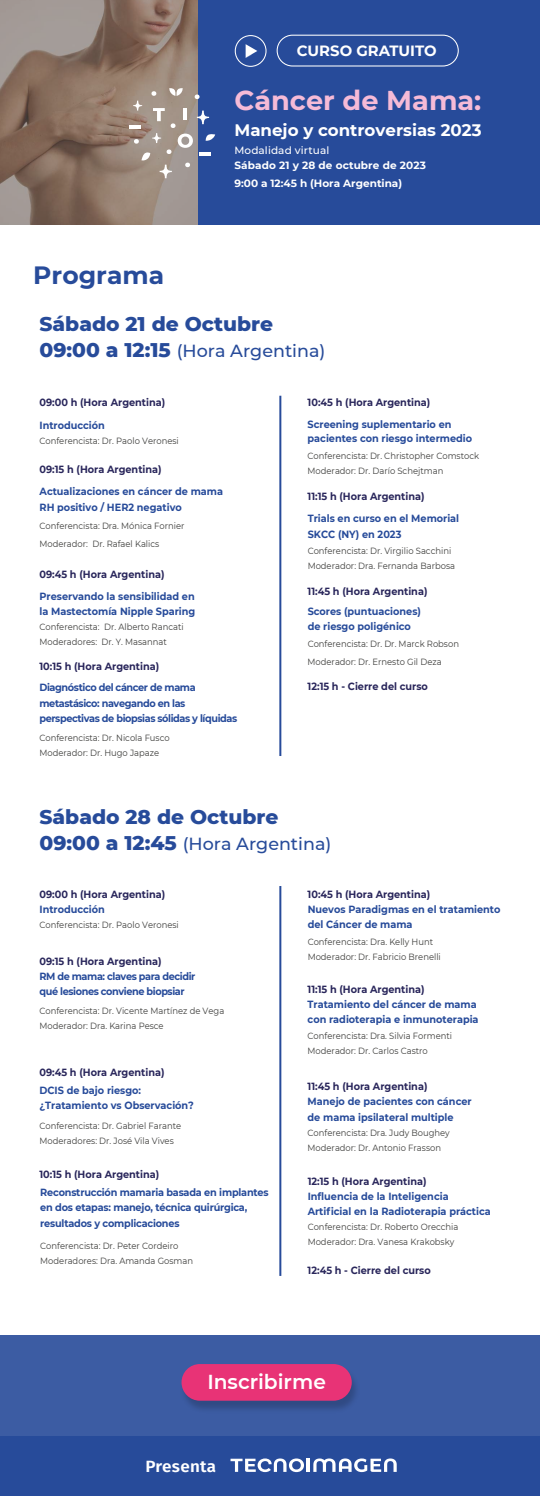
<style>
.page{position:relative;width:540px;height:1496px;background:#fff}
.page>*{position:absolute;margin:0;border:0;box-sizing:border-box;transform-origin:0 0}
.t1{font:700 27.2px "Montserrat";color:#f6bbd7}
.t2{font:700 25px "Montserrat";color:#274b9a}
.t3{font:800 20.25px "Montserrat";color:#274b9a}
.t4{font:600 20.2px "Montserrat";color:#fff}
.t5{font:500 17.5px "Montserrat";color:#274b9a}
.t6{font:700 16.65px "Montserrat";color:#fff}
.t7{font:600 16.25px "Fira Sans";letter-spacing:.02em;color:#fff;scale:1.05 1}
.t8{font:700 14.85px "Montserrat";color:#fff}
.t9{font:700 10.5px/17.6px "Montserrat";letter-spacing:.01em;color:#fff}
.t10{font:500 10.5px "Montserrat";letter-spacing:.01em;color:#fff}
.t11{font:700 10.4px/15.5px "Montserrat";color:#274b9a;scale:.93 1}
.t12{font:700 10.4px "Montserrat";color:#29265b;scale:.93 1}
.t13{font:700 10.4px/15.5px "Montserrat";letter-spacing:-.04em;color:#274b9a;scale:.93 1}
.t14{font:700 10.4px/15.5px "Montserrat";letter-spacing:-.02em;color:#274b9a;scale:.93 1}
.t15{font:9px/15px "Montserrat";color:#3d3d3b;scale:.93 1}
.s1{font-weight:800;font-size:20.25px}
</style>
<div class="page">
<div style="left:198px;top:0;width:342px;height:224px;background:#274b9a"></div>
<div style="left:0;top:1335px;width:540px;height:161px;background:#274b9a"></div>
<div style="left:0;top:1335px;width:540px;height:101px;background:#3c5ca3"></div>
<img style="left:181px;top:1364px;width:175px;height:46px">
<div style="left:182px;top:1364px;width:170px;height:37px;background:#e83376;border-radius:18px"></div>
<svg style="left:231px;top:1458px;width:166px;height:14px"></svg>
<svg style="left:235px;top:35px;width:32px;height:32px"></svg>
<svg style="left:277px;top:35px;width:182px;height:32px"></svg>
<svg style="left:0;top:0;width:198px;height:224px"></svg>
<svg style="left:167px;top:149px;width:4px;height:5px"></svg>
<svg style="left:171px;top:123px;width:5px;height:5px"></svg>
<svg style="left:195px;top:95px;width:5px;height:4px"></svg>
<svg style="left:134px;top:139px;width:5px;height:5px"></svg>
<svg style="left:153px;top:108px;width:12px;height:13px"></svg>
<svg style="left:184px;top:108px;width:3px;height:12px"></svg>
<svg style="left:178px;top:134px;width:15px;height:14px"></svg>
<svg style="left:151px;top:91px;width:5px;height:5px"></svg>
<svg style="left:185px;top:163px;width:5px;height:4px"></svg>
<hr style="left:129px;top:125px;width:12px;height:4px;background:#fff">
<svg style="left:199px;top:153px;width:12px;height:3px"></svg>
<svg style="left:169px;top:88px;width:14px;height:8px"></svg>
<svg style="left:141px;top:152px;width:9px;height:8px"></svg>
<svg style="left:152px;top:133px;width:9px;height:10px"></svg>
<svg style="left:133px;top:101px;width:9px;height:10px"></svg>
<svg style="left:197px;top:111px;width:12px;height:13px"></svg>
<svg style="left:160px;top:165px;width:12px;height:13px"></svg>
<svg style="left:206px;top:134px;width:9px;height:7px"></svg>
<hr style="left:279px;top:396px;width:2px;height:360px;background:#274b9a">
<hr style="left:279px;top:886px;width:2px;height:390px;background:#274b9a">
<h3 class="t8" style="left:297px;top:40px;width:141px">CURSO GRATUITO</h3>
<h2 class="t2" style="left:33px;top:257px;width:132px">Programa</h2>
<h1 class="t1" style="left:234px;top:81px;width:248px">Cáncer de Mama:</h1>
<h3 class="t6" style="left:234px;top:118px;width:249px">Manejo y controversias 2023</h3>
<p class="t10" style="left:234px;top:143px;width:96px">Modalidad virtual</p>
<p class="t9" style="left:234px;top:156px;width:193px">Sábado 21 y 28 de octubre de 2023<br>9:00 a 12:45 h (Hora Argentina)</p>
<h3 class="t3" style="left:39px;top:309px;width:235px">Sábado 21 de Octubre</h3>
<h3 class="t5" style="left:39px;top:339px;width:287px"><span class="s1">09:00 a 12:15</span> (Hora Argentina)</h3>
<p class="t12" style="left:39px;top:395px;width:137px">09:00 h (Hora Argentina)</p>
<p class="t11" style="left:39px;top:417px;width:72px">Introducción</p>
<p class="t15" style="left:39px;top:433px;width:151px">Conferencista: Dr. Paolo Veronesi</p>
<p class="t12" style="left:39px;top:462px;width:133px">09:15 h (Hora Argentina)</p>
<p class="t11" style="left:40px;top:483px;width:199px">Actualizaciones en cáncer de mama<br>RH positivo / HER2 negativo</p>
<p class="t15" style="left:40px;top:517px;width:157px;line-height:17.2px">Conferencista: Dra. Mónica Fornier<br>Moderador: Dr. Rafael Kalics</p>
<p class="t12" style="left:39px;top:567px;width:136px">09:45 h (Hora Argentina)</p>
<p class="t11" style="left:39px;top:588px;width:169px">Preservando la sensibilidad en la Mastectomía Nipple Sparing</p>
<p class="t15" style="left:39px;top:619px;width:157px">Conferencista: Dr. Alberto Rancati<br>Moderadores: Dr. Y. Masannat</p>
<p class="t12" style="left:39px;top:659px;width:130px">10:15 h (Hora Argentina)</p>
<p class="t13" style="left:39px;top:679px;width:214px">Diagnóstico del cáncer de mama metastásico: navegando en las perspectivas de biopsias sólidas y líquidas</p>
<p class="t15" style="left:39px;top:730px;width:142px">Conferencista: Dr. Nicola Fusco<br>Moderador: Dr. Hugo Japaze</p>
<p class="t12" style="left:308px;top:395px;width:133px">10:45 h (Hora Argentina)</p>
<p class="t11" style="left:308px;top:416px;width:178px;line-height:14.5px">Screening suplementario en pacientes con riesgo intermedio</p>
<p class="t15" style="left:308px;top:448px;width:186px">Conferencista: Dr. Christopher Comstock<br>Moderador: Dr. Darío Schejtman</p>
<p class="t12" style="left:308px;top:489px;width:127px">11:15 h (Hora Argentina)</p>
<p class="t11" style="left:308px;top:510px;width:164px">Trials en curso en el Memorial<br>SKCC (NY) en 2023</p>
<p class="t15" style="left:308px;top:543px;width:160px">Conferencista: Dr. Virgilio Sacchini<br>Moderador: Dra. Fernanda Barbosa</p>
<p class="t11" style="left:308px;top:603px;width:123px">Scores (puntuaciones) de riesgo poligénico</p>
<p class="t15" style="left:308px;top:636px;width:164px">Conferencista: Dr. Dr. Marck Robson</p>
<p class="t12" style="left:308px;top:583px;width:130px">11:45 h (Hora Argentina)</p>
<p class="t15" style="left:308px;top:654px;width:146px">Moderador: Dr. Ernesto Gil Deza</p>
<p class="t12" style="left:308px;top:679px;width:131px">12:15 h - Cierre del curso</p>
<h3 class="t3" style="left:39px;top:802px;width:240px">Sábado 28 de Octubre</h3>
<h3 class="t5" style="left:39px;top:832px;width:293px"><span class="s1">09:00 a 12:45</span> (Hora Argentina)</h3>
<p class="t12" style="left:39px;top:887px;width:137px">09:00 h (Hora Argentina)</p>
<p class="t11" style="left:39px;top:901px;width:72px">Introducción</p>
<p class="t15" style="left:39px;top:917px;width:151px">Conferencista: Dr. Paolo Veronesi</p>
<p class="t12" style="left:39px;top:953px;width:133px">09:15 h (Hora Argentina)</p>
<p class="t13" style="left:39px;top:968px;width:169px">RM de mama: claves para decidir qué lesiones conviene biopsiar</p>
<p class="t15" style="left:39px;top:1003px;width:200px">Conferencista: Dr. Vicente Martínez de Vega<br>Moderador: Dra. Karina Pesce</p>
<p class="t12" style="left:308px;top:887px;width:133px">10:45 h (Hora Argentina)</p>
<p class="t11" style="left:308px;top:901px;width:209px">Nuevos Paradigmas en el tratamiento del Cáncer de mama</p>
<p class="t15" style="left:308px;top:934px;width:145px">Conferencista: Dra. Kelly Hunt<br>Moderador: Dr. Fabricio Brenelli</p>
<p class="t12" style="left:308px;top:982px;width:127px">11:15 h (Hora Argentina)</p>
<p class="t11" style="left:308px;top:996px;width:185px">Tratamiento del cáncer de mama con radioterapia e inmunoterapia</p>
<p class="t15" style="left:308px;top:1028px;width:157px">Conferencista: Dra. Silvia Formenti<br>Moderador: Dr. Carlos Castro</p>
<p class="t12" style="left:308px;top:1079px;width:130px">11:45 h (Hora Argentina)</p>
<p class="t11" style="left:308px;top:1093px;width:178px">Manejo de pacientes con cáncer de mama ipsilateral multiple</p>
<p class="t15" style="left:308px;top:1125px;width:154px">Conferencista: Dra. Judy Boughey<br>Moderador: Dr. Antonio Frasson</p>
<p class="t12" style="left:39px;top:1064px;width:136px">09:45 h (Hora Argentina)</p>
<p class="t11" style="left:39px;top:1082px;width:168px">DCIS de bajo riesgo: ¿Tratamiento vs Observación?</p>
<p class="t15" style="left:39px;top:1117px;width:154px">Conferencista: Dr. Gabriel Farante<br>Moderadores: Dr. José Vila Vives</p>
<p class="t12" style="left:39px;top:1166px;width:130px">10:15 h (Hora Argentina)</p>
<p class="t14" style="left:40px;top:1183px;width:247px">Reconstrucción mamaria basada en implantes en dos etapas: manejo, técnica quirúrgica, resultados y complicaciones</p>
<p class="t15" style="left:40px;top:1238px;width:166px">Conferencista: Dr. Peter Cordeiro<br>Moderadores: Dra. Amanda Gosman</p>
<p class="t12" style="left:308px;top:1173px;width:129px">12:15 h (Hora Argentina)</p>
<p class="t11" style="left:308px;top:1188px;width:198px">Influencia de la Inteligencia<br>Artificial en la Radioterapia práctica</p>
<p class="t15" style="left:308px;top:1219px;width:164px">Conferencista: Dr. Roberto Orecchia<br>Moderador: Dra. Vanesa Krakobsky</p>
<p class="t12" style="left:308px;top:1263px;width:134px">12:45 h - Cierre del curso</p>
<h3 class="t4" style="left:207px;top:1368px;width:120px">Inscribirme</h3>
<h3 class="t7" style="left:145px;top:1452px;width:69px">Presenta</h3>
</div>
